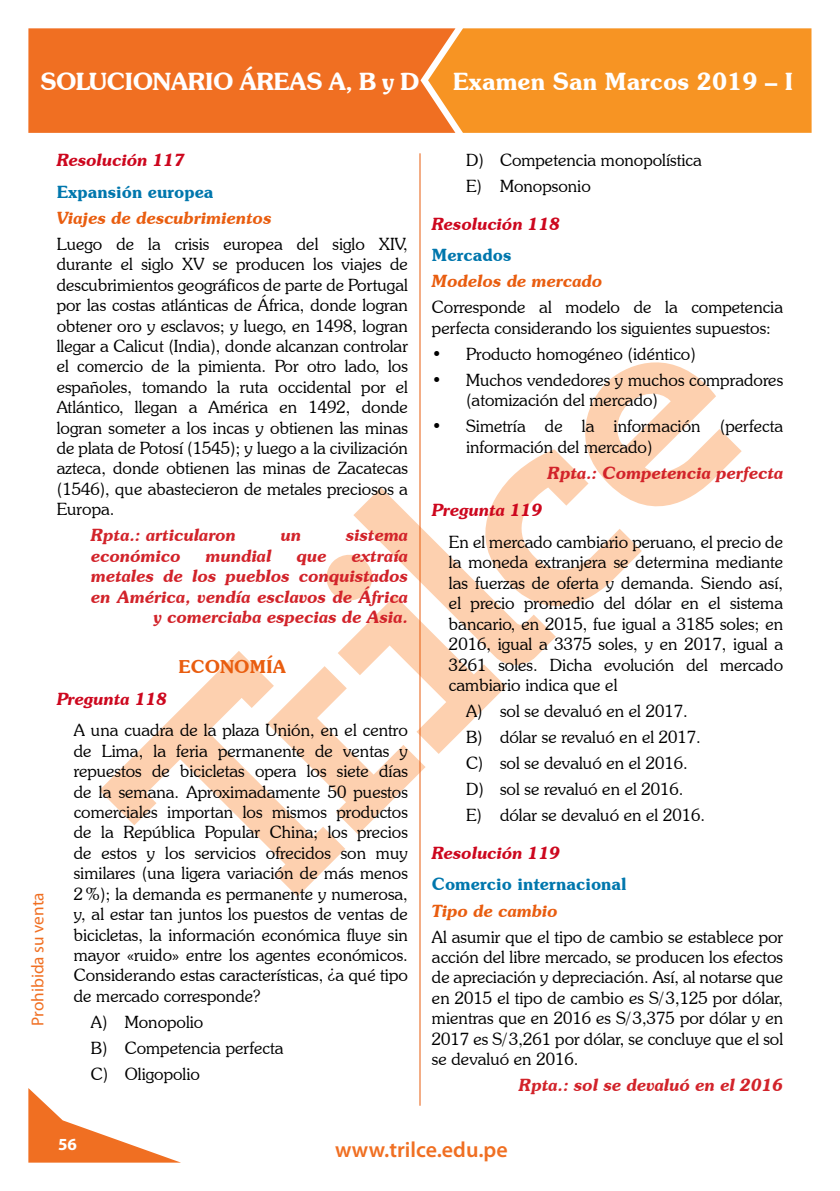
<style>
.page{position:relative;width:840px;height:1191px;background:#fff}
.page>*{position:absolute;margin:0;border:0;box-sizing:border-box;transform-origin:0 0}
.t1{font:600 24px "Souvenir IT Cby BT";letter-spacing:-.015em;color:#fff}
.t2{font:600 22px "Myriad Pro";color:#f06f22}
.t3{font:600 18px "Souvenir IT Cby BT";color:#e95d0f}
.t4{font:17.2px "Myriad Pro";color:#f06f22}
.t5{font:300 17px/20.4px "Souvenir IT Cby BT";color:#000}
.t6{font:italic 600 17px/20.4px "Souvenir IT Cby BT";color:#d2232a;text-align:right}
.t7{font:italic 600 17px "Souvenir IT Cby BT";color:#cd071e}
.t8{font:italic 600 17px "Souvenir IT Cby BT";color:#e95d0f}
.t9{font:600 17px "Souvenir IT Cby BT";color:#0077ad}
.t10{font:700 17px "Myriad Pro";color:#fff}
</style>
<div class="page">
<svg style="left:99px;top:651px;width:246px;height:245px"></svg>
<svg style="left:267px;top:346px;width:474px;height:488px"></svg>
<div style="left:28px;top:28px;width:400px;height:105px;background:#f06f22"></div>
<div style="left:428px;top:28px;width:383px;height:105px;background:#f79423"></div>
<hr style="left:419px;top:154px;width:1px;height:951px;background:#e95d0f">
<svg style="left:28px;top:1088px;width:151px;height:74px"></svg>
<h1 class="t1" style="left:40px;top:66px;width:380px">SOLUCIONARIO ÁREAS A, B y D</h1>
<h1 class="t1" style="left:452px;top:66px;width:342px">Examen San Marcos 2019 – I</h1>
<p class="t4" style="left:27px;top:1025px;width:135px;rotate:-90deg">Prohibida su venta</p>
<p class="t7" style="left:57px;top:149px;width:130px">Resolución 117</p>
<p class="t9" style="left:57px;top:181px;width:158px">Expansión europea</p>
<p class="t8" style="left:57px;top:207px;width:216px">Viajes de descubrimientos</p>
<p class="t5" style="left:57px;top:233px;width:352px;text-align:justify">Luego de la crisis europea del siglo XIV, durante el siglo XV se producen los viajes de descubrimientos geográficos de parte de Portugal por las costas atlánticas de África, donde logran obtener oro y esclavos; y luego, en 1498, logran llegar a Calicut (India), donde alcanzan controlar el comercio de la pimienta. Por otro lado, los españoles, tomando la ruta occidental por el Atlántico, llegan a América en 1492, donde logran someter a los incas y obtienen las minas de plata de Potosí (1545); y luego a la civilización azteca, donde obtienen las minas de Zacatecas (1546), que abastecieron de metales preciosos a Europa.</p>
<p class="t6" style="left:91px;top:524px;width:146px">Rpta.: articularon</p>
<p class="t6" style="left:280px;top:524px;width:22px">un</p>
<p class="t6" style="left:345px;top:524px;width:64px">sistema</p>
<p class="t6" style="left:91px;top:545px;width:91px">económico</p>
<p class="t6" style="left:205px;top:545px;width:67px">mundial</p>
<p class="t6" style="left:296px;top:545px;width:31px">que</p>
<p class="t6" style="left:91px;top:545px;width:318px">extraía<br>metales de los pueblos conquistados en América, vendía esclavos de África y comerciaba especias de Asia.</p>
<p class="t3" style="left:178px;top:655px;width:70px">economí</p>
<p class="t3" style="left:272px;top:655px;width:15px">a</p>
<p class="t7" style="left:57px;top:688px;width:112px">Pregunta 118</p>
<p class="t5" style="left:74px;top:720px;width:335px;text-align:justify">A una cuadra de la plaza Unión, en el centro de Lima, la feria permanente de ventas y repuestos de bicicletas opera los siete días de la semana. Aproximadamente 50 puestos comerciales importan los mismos productos de la República Popular China; los precios de estos y los servicios ofrecidos son muy similares (una ligera variación de más menos 2%); la demanda es permanente y numerosa, y, al estar tan juntos los puestos de ventas de bicicletas, la información económica fluye sin mayor «ruido» entre los agentes económicos.<br>Considerando estas características, ¿a qué tipo de mercado corresponde?</p>
<p class="t5" style="left:91px;top:1008px;width:194px;line-height:26px">A) Monopolio<br>B) Competencia perfecta<br>C) Oligopolio</p>
<p class="t5" style="left:466px;top:147px;width:237px;line-height:26px">D) Competencia monopolística<br>E) Monopsonio</p>
<p class="t7" style="left:432px;top:213px;width:130px">Resolución 118</p>
<p class="t9" style="left:432px;top:244px;width:81px">Mercados</p>
<p class="t8" style="left:432px;top:270px;width:171px">Modelos de mercado</p>
<p class="t5" style="left:432px;top:297px;width:352px">Corresponde al modelo de la competencia perfecta considerando los siguientes supuestos:</p>
<p class="t5" style="left:432px;top:343px;width:265px">• Producto homogéneo (idéntico)</p>
<p class="t5" style="left:466px;top:369px;width:318px;text-indent:-34px">• Muchos vendedores y muchos compradores (atomización del mercado)</p>
<p class="t5" style="left:466px;top:416px;width:318px;text-indent:-34px">• Simetría de la información (perfecta información del mercado)</p>
<p class="t6" style="left:547px;top:462px;width:237px">Rpta.: Competencia perfecta</p>
<p class="t7" style="left:431px;top:499px;width:112px">Pregunta 119</p>
<p class="t5" style="left:448px;top:531px;width:335px;text-align:justify">En el mercado cambiario peruano, el precio de la moneda extranjera se determina mediante las fuerzas de oferta y demanda. Siendo así, el precio promedio del dólar en el sistema bancario, en 2015, fue igual a 3185 soles; en 2016, igual a 3375 soles, y en 2017, igual a 3261 soles. Dicha evolución del mercado cambiario indica que el</p>
<p class="t5" style="left:465px;top:698px;width:240px;line-height:26px">A) sol se devaluó en el 2017.<br>B) dólar se revaluó en el 2017.<br>C) sol se devaluó en el 2016.<br>D) sol se revaluó en el 2016.<br>E) dólar se devaluó en el 2016.</p>
<p class="t7" style="left:431px;top:841px;width:130px">Resolución 119</p>
<p class="t9" style="left:431px;top:873px;width:196px">Comercio internacional</p>
<p class="t8" style="left:431px;top:899px;width:127px">Tipo de cambio</p>
<p class="t5" style="left:431px;top:926px;width:352px;text-align:justify">Al asumir que el tipo de cambio se establece por acción del libre mercado, se producen los efectos de apreciación y depreciación. Así, al notarse que en 2015 el tipo de cambio es S/3,125 por dólar, mientras que en 2016 es S/3,375 por dólar y en 2017 es S/3,261 por dólar, se concluye que el sol se devaluó en 2016.</p>
<p class="t6" style="left:518px;top:1074px;width:265px">Rpta.: sol se devaluó en el 2016</p>
<p class="t10" style="left:58px;top:1133px;width:20px">56</p>
<p class="t2" style="left:335px;top:1135px;width:174px">www.trilce.edu.pe</p>
</div>
